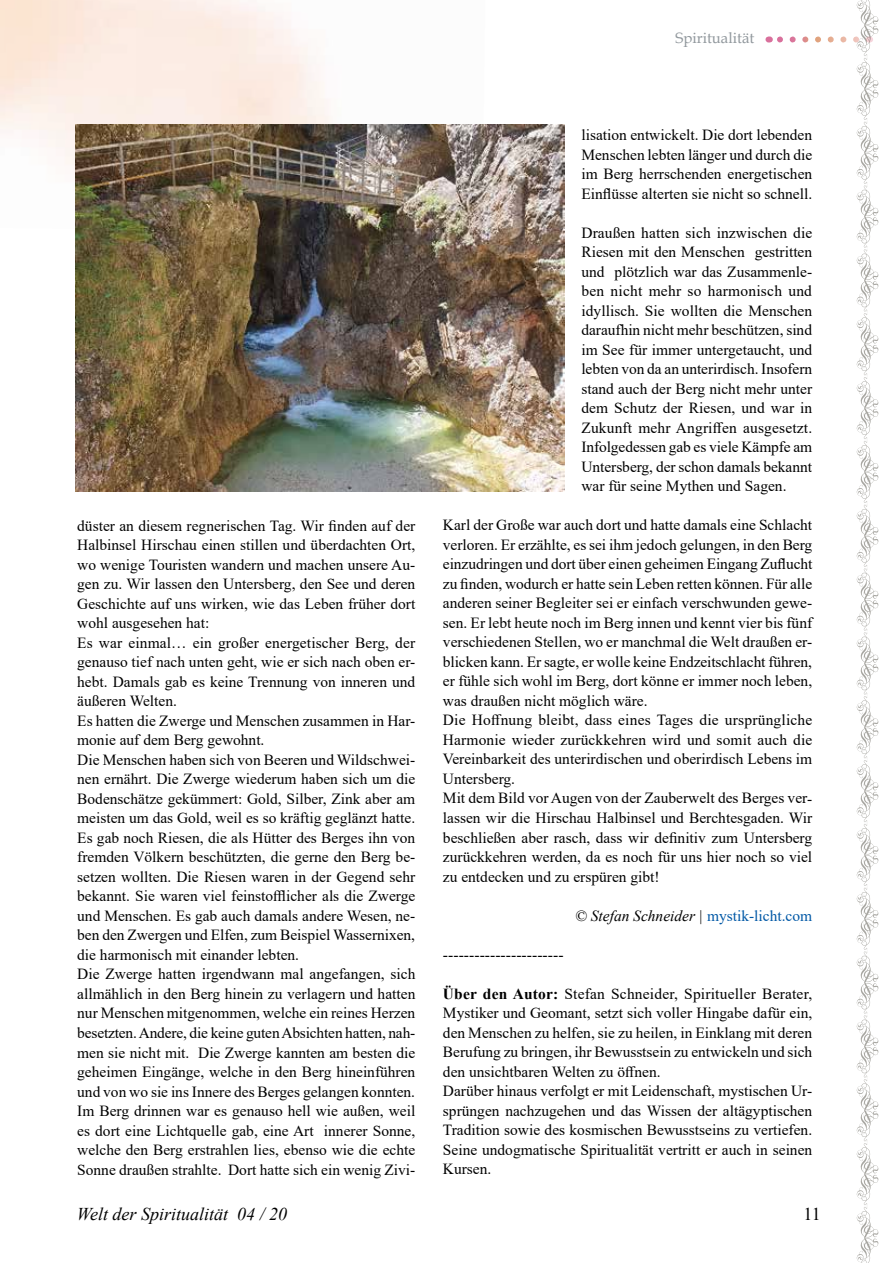
<style>
.page{position:relative;width:893px;height:1263px;background:#fff}
.page>*{position:absolute;margin:0;border:0;box-sizing:border-box;transform-origin:0 0}
.t1{font:italic 18px "Times New Roman";color:#000}
.t2{font:18px "Times New Roman";color:#000}
.t3{font:15.75px "Times New Roman";color:#000}
.t4{font:15.45px/19.5px "Times New Roman";color:#000}
.t5{font:italic 15.45px "Times New Roman";color:#000}
.t6{font:15px "Book Antiqua";color:#91989d}
.s1{font-style:normal;color:#0058a6}
.s2{font-weight:700}
</style>
<div class="page">
<img style="left:75px;top:124px;width:489px;height:367px">
<svg style="left:777px;top:0;width:101px;height:1263px"></svg>
<p class="t6" style="left:675px;top:28px;width:80px">Spiritualität</p>
<p class="t4" style="left:77px;top:515px;width:340px">düster an diesem regnerischen Tag. Wir finden auf der Halbinsel Hirschau einen stillen und überdachten Ort, wo wenige Touristen wandern und machen unsere Au&shy;gen zu. Wir lassen den Untersberg, den See und deren Geschichte auf uns wirken, wie das Leben früher dort wohl ausgesehen hat:<br>Es war einmal… ein großer energetischer Berg, der genauso tief nach unten geht, wie er sich nach oben er&shy;hebt. Damals gab es keine Trennung von inneren und äußeren Welten.<br>Es hatten die Zwerge und Menschen zusammen in Har&shy;monie auf dem Berg gewohnt.<br>Die Menschen haben sich von Beeren und Wildschwei&shy;nen ernährt. Die Zwerge wiederum haben sich um die Bodenschätze gekümmert: Gold, Silber, Zink aber am meisten um das Gold, weil es so kräftig geglänzt hatte.<br>Es gab noch Riesen, die als Hütter des Berges ihn von fremden Völkern beschützten, die gerne den Berg be&shy;setzen wollten. Die Riesen waren in der Gegend sehr bekannt. Sie waren viel feinstofflicher als die Zwerge und Menschen. Es gab auch damals andere Wesen, ne&shy;ben den Zwergen und Elfen, zum Beispiel Wassernixen, die harmonisch mit einander lebten.<br>Die Zwerge hatten irgendwann mal angefangen, sich allmählich in den Berg hinein zu verlagern und hatten nur Menschen mitgenommen, welche ein reines Herzen besetzten. Andere, die keine guten Absichten hatten, nah&shy;men sie nicht mit. Die Zwerge kannten am besten die geheimen Eingänge, welche in den Berg hineinführen und von wo sie ins Innere des Berges gelangen konnten.<br>Im Berg drinnen war es genauso hell wie außen, weil es dort eine Lichtquelle gab, eine Art innerer Sonne, welche den Berg erstrahlen lies, ebenso wie die echte Sonne draußen strahlte. Dort hatte sich ein wenig Zivi-</p>
<p class="t4" style="left:581px;top:125px;width:232px;text-align:justify">lisation entwickelt. Die dort lebenden Menschen lebten länger und durch die im Berg herrschenden energetischen Einflüsse alterten sie nicht so schnell.</p>
<p class="t4" style="left:581px;top:222px;width:232px;text-align:justify">Draußen hatten sich inzwischen die Riesen mit den Menschen gestritten und plötzlich war das Zusammenle&shy;ben nicht mehr so harmonisch und idyllisch. Sie wollten die Menschen daraufhin nicht mehr beschützen, sind im See für immer untergetaucht, und lebten von da an unterirdisch. Insofern stand auch der Berg nicht mehr unter dem Schutz der Riesen, und war in Zukunft mehr Angriffen ausgesetzt.<br>Infolgedessen gab es viele Kämpfe am Untersberg, der schon damals bekannt war für seine Mythen und Sagen.</p>
<p class="t4" style="left:443px;top:515px;width:371px">Karl der Große war auch dort und hatte damals eine Schlacht verloren. Er erzählte, es sei ihm jedoch gelungen, in den Berg einzudringen und dort über einen geheimen Eingang Zuflucht zu finden, wodurch er hatte sein Leben retten können. Für alle anderen seiner Begleiter sei er einfach verschwunden gewe&shy;sen. Er lebt heute noch im Berg innen und kennt vier bis fünf verschiedenen Stellen, wo er manchmal die Welt draußen er&shy;blicken kann. Er sagte, er wolle keine Endzeitschlacht führen, er fühle sich wohl im Berg, dort könne er immer noch leben, was draußen nicht möglich wäre.<br>Die Hoffnung bleibt, dass eines Tages die ursprüngliche Harmonie wieder zurückkehren wird und somit auch die Vereinbarkeit des unterirdischen und oberirdisch Lebens im Untersberg.<br>Mit dem Bild vor Augen von der Zauberwelt des Berges ver&shy;lassen wir die Hirschau Halbinsel und Berchtesgaden. Wir beschließen aber rasch, dass wir definitiv zum Untersberg zurückkehren werden, da es noch für uns hier noch so viel zu entdecken und zu erspüren gibt!</p>
<p class="t5" style="left:575px;top:905px;width:239px">© Stefan Schneider | <span class="s1">mystik-licht.com</span></p>
<p class="t3" style="left:443px;top:943px;width:122px">-----------------------</p>
<p class="t4" style="left:443px;top:983px;width:371px"><span class="s2">Über den Autor:</span> Stefan Schneider, Spiritueller Berater, Mystiker und Geomant, setzt sich voller Hingabe dafür ein, den Menschen zu helfen, sie zu heilen, in Einklang mit deren Berufung zu bringen, ihr Bewusstsein zu entwickeln und sich den unsichtbaren Welten zu öffnen.<br>Darüber hinaus verfolgt er mit Leidenschaft, mystischen Ur&shy;sprüngen nachzugehen und das Wissen der altägyptischen Tradition sowie des kosmischen Bewusstseins zu vertiefen.<br>Seine undogmatische Spiritualität vertritt er auch in seinen Kursen.</p>
<p class="t1" style="left:77px;top:1201px;width:212px">Welt der Spiritualität 04 / 20</p>
<p class="t2" style="left:803px;top:1201px;width:19px">11</p>
</div>
